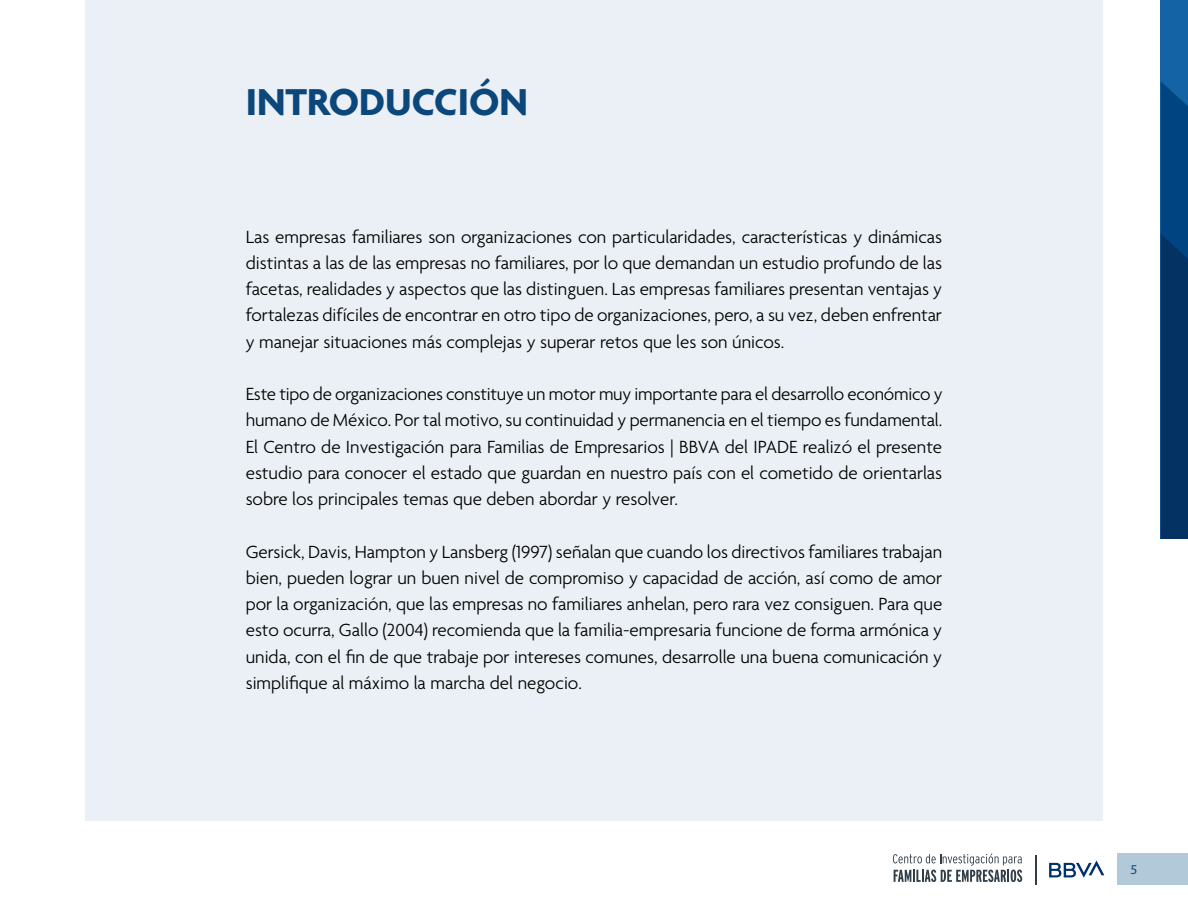
<style>
.page{position:relative;width:1188px;height:918px;background:#fff}
.page>*{position:absolute;margin:0;border:0;box-sizing:border-box;transform-origin:0 0}
.Título{font:700 40.5px "Agenda";color:#0c477b}
.Texto{font:300 19.05px/26.2px "Agenda";color:#000;text-align:justify}
.t1{font:13.5px "Myriad Pro";color:#0c477b}
</style>
<div class="page">
<div style="left:85px;top:0;width:1018px;height:820px;background:#eaf0f5"></div>
<div style="left:1118px;top:854px;width:70px;height:31px;background:#b2c9da"></div>
<svg style="left:893px;top:854px;width:129px;height:28px"></svg>
<hr style="left:1035px;top:855px;width:2px;height:30px;background:#313e48">
<svg style="left:1049px;top:861px;width:55px;height:16px"></svg>
<div style="left:1161px;top:0;width:27px;height:539px;background:#1464a5"></div>
<svg style="left:1161px;top:82px;width:27px;height:457px;background:#03396e"></svg>
<p class="Título" style="left:246px;top:80px;width:284px">INTRODUCCIÓN</p>
<p class="Texto" style="left:246px;top:224px;width:698px">Las empresas familiares son organizaciones con particularidades, características y dinámicas distintas a las de las empresas no familiares, por lo que demandan un estudio profundo de las facetas, realidades y aspectos que las distinguen. Las empresas familiares presentan ventajas y fortalezas difíciles de encontrar en otro tipo de organizaciones, pero, a su vez, deben enfrentar y manejar situaciones más complejas y superar retos que les son únicos.</p>
<p class="Texto" style="left:246px;top:382px;width:698px">Este tipo de organizaciones constituye un motor muy importante para el desarrollo económico y humano de México. Por tal motivo, su continuidad y permanencia en el tiempo es fundamental.<br>El Centro de Investigación para Familias de Empresarios | BBVA del IPADE realizó el presente estudio para conocer el estado que guardan en nuestro país con el cometido de orientarlas sobre los principales temas que deben abordar y resolver.</p>
<p class="Texto" style="left:246px;top:539px;width:698px">Gersick, Davis, Hampton y Lansberg (1997) señalan que cuando los directivos familiares trabajan bien, pueden lograr un buen nivel de compromiso y capacidad de acción, así como de amor por la organización, que las empresas no familiares anhelan, pero rara vez consiguen. Para que esto ocurra, Gallo (2004) recomienda que la familia-empresaria funcione de forma armónica y unida, con el fin de que trabaje por intereses comunes, desarrolle una buena comunicación y simplifique al máximo la marcha del negocio.</p>
<p class="t1" style="left:1131px;top:861px;width:8px">5</p>
</div>
